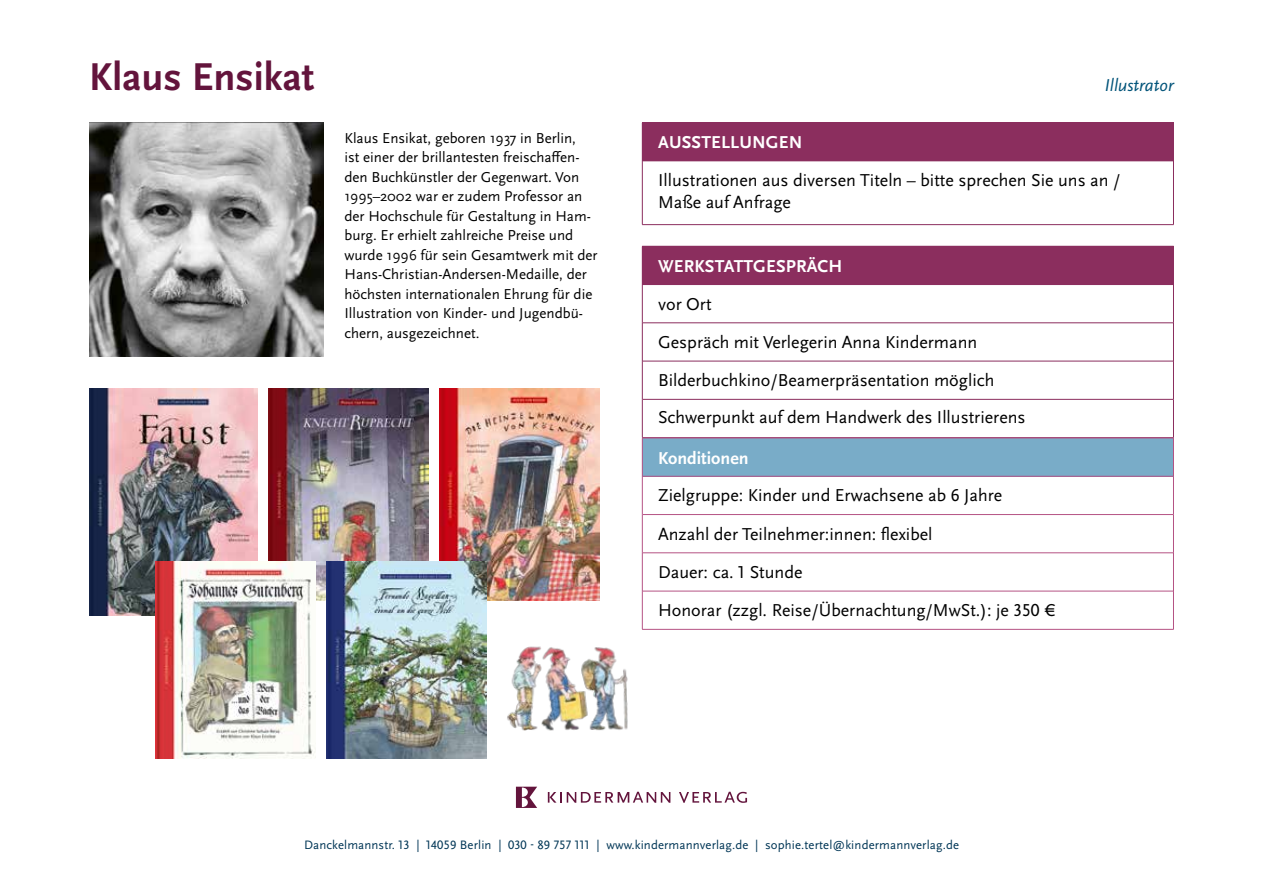
<style>
.page{position:relative;width:1263px;height:893px;background:#fff}
.page>*{position:absolute;margin:0;border:0;box-sizing:border-box;transform-origin:0 0}
.t1{font:700 40.5px "Scala Sans Pro";color:#63143c}
.t2{font:18px/38.2px "Scala Sans Pro";color:#000}
.t3{font:700 18px "Scala Sans Pro";letter-spacing:.01em;color:#fff}
.t4{font:italic 18px "Scala Sans Pro";color:#005379}
.t5{font:15px/19.5px "Scala Sans Pro";color:#000}
.t6{font:12.75px "Scala Sans Pro";letter-spacing:.01em;color:#003656}
</style>
<div class="page">
<svg style="left:516px;top:787px;width:21px;height:21px"></svg>
<svg style="left:548px;top:792px;width:122px;height:11px"></svg>
<svg style="left:679px;top:792px;width:68px;height:11px"></svg>
<img style="left:507px;top:646px;width:121px;height:85px">
<img style="left:89px;top:122px;width:234px;height:234px">
<div style="left:642px;top:246px;width:531px;height:39px;background:#8b2e5e"></div>
<hr style="left:642px;top:323px;width:531px;height:1px;background:#8b2e5e">
<hr style="left:642px;top:361px;width:531px;height:1px;background:#8b2e5e">
<hr style="left:642px;top:399px;width:531px;height:1px;background:#8b2e5e">
<hr style="left:642px;top:437px;width:532px;height:1px;background:#8b2e5e">
<hr style="left:1173px;top:246px;width:1px;height:39px;background:#8b2e5e">
<hr style="left:642px;top:285px;width:1px;height:38px;background:#8b2e5e">
<hr style="left:1173px;top:285px;width:1px;height:38px;background:#8b2e5e">
<hr style="left:642px;top:323px;width:1px;height:38px;background:#8b2e5e">
<hr style="left:1173px;top:323px;width:1px;height:38px;background:#8b2e5e">
<hr style="left:642px;top:361px;width:1px;height:38px;background:#8b2e5e">
<hr style="left:1173px;top:361px;width:1px;height:38px;background:#8b2e5e">
<hr style="left:642px;top:399px;width:1px;height:38px;background:#8b2e5e">
<hr style="left:1173px;top:399px;width:1px;height:38px;background:#8b2e5e">
<div style="left:642px;top:438px;width:531px;height:38px;background:#79acc8"></div>
<hr style="left:642px;top:438px;width:532px;height:1px;background:#b55384">
<hr style="left:642px;top:476px;width:531px;height:1px;background:#b55384">
<hr style="left:642px;top:514px;width:531px;height:1px;background:#b55384">
<hr style="left:642px;top:553px;width:531px;height:1px;background:#b55384">
<hr style="left:642px;top:591px;width:531px;height:1px;background:#b55384">
<hr style="left:642px;top:629px;width:532px;height:1px;background:#b55384">
<hr style="left:642px;top:438px;width:1px;height:38px;background:#b55384">
<hr style="left:1173px;top:438px;width:1px;height:38px;background:#b55384">
<hr style="left:642px;top:476px;width:1px;height:38px;background:#b55384">
<hr style="left:1173px;top:476px;width:1px;height:38px;background:#b55384">
<hr style="left:642px;top:514px;width:1px;height:39px;background:#b55384">
<hr style="left:1173px;top:514px;width:1px;height:39px;background:#b55384">
<hr style="left:642px;top:553px;width:1px;height:38px;background:#b55384">
<hr style="left:1173px;top:553px;width:1px;height:38px;background:#b55384">
<hr style="left:642px;top:591px;width:1px;height:38px;background:#b55384">
<hr style="left:1173px;top:591px;width:1px;height:38px;background:#b55384">
<div style="left:642px;top:123px;width:531px;height:38px;background:#8b2e5e"></div>
<hr style="left:642px;top:122px;width:532px;height:1px;background:#8b2e5e">
<hr style="left:642px;top:161px;width:531px;height:1px;background:#8b2e5e">
<hr style="left:642px;top:224px;width:532px;height:1px;background:#8b2e5e">
<hr style="left:1173px;top:123px;width:1px;height:38px;background:#8b2e5e">
<hr style="left:642px;top:161px;width:1px;height:63px;background:#8b2e5e">
<hr style="left:1173px;top:161px;width:1px;height:63px;background:#8b2e5e">
<img style="left:439px;top:388px;width:161px;height:213px">
<img style="left:268px;top:388px;width:160px;height:213px">
<img style="left:89px;top:388px;width:168px;height:227px">
<img style="left:326px;top:561px;width:161px;height:198px">
<img style="left:155px;top:561px;width:160px;height:198px">
<h1 class="t1" style="left:89px;top:54px;width:227px">Klaus Ensikat</h1>
<p class="t5" style="left:344px;top:128px;width:255px">Klaus Ensikat, geboren 1937 in Berlin,<br>ist einer der brillantesten freischaffen&shy;den Buchkünstler der Gegenwart. Von 1995–2002 war er zudem Professor an der Hochschule für Gestaltung in Ham&shy;burg. Er erhielt zahlreiche Preise und wurde 1996 für sein Gesamtwerk mit der Hans-Christian-Andersen-Medaille, der höchsten internationalen Ehrung für die Illustration von Kinder- und Jugendbü&shy;chern, ausgezeichnet.</p>
<p class="t4" style="left:1104px;top:74px;width:71px">Illustrator</p>
<p class="t3" style="left:658px;top:132px;width:146px">AUSSTELLUNGEN</p>
<p class="t2" style="left:658px;top:170px;width:464px;line-height:21.6px">Illustrationen aus diversen Titeln – bitte sprechen Sie uns an /<br>Maße auf Anfrage</p>
<p class="t3" style="left:658px;top:256px;width:186px">WERKSTATTGESPRÄCH</p>
<p class="t2" style="left:658px;top:285px;width:338px">vor Ort<br>Gespräch mit Verlegerin Anna Kindermann<br>Bilderbuchkino/Beamerpräsentation möglich</p>
<p class="t2" style="left:658px;top:398px;width:369px">Schwerpunkt auf dem Handwerk des Illustrierens</p>
<p class="t3" style="left:658px;top:448px;width:92px">Konditionen</p>
<p class="t2" style="left:658px;top:477px;width:399px">Zielgruppe: Kinder und Erwachsene ab 6 Jahre Anzahl der Teilnehmer:innen: flexibel<br>Dauer: ca. 1 Stunde<br>Honorar (zzgl. Reise/Übernachtung/MwSt.): je 350 €</p>
<p class="t6" style="left:304px;top:838px;width:656px">Danckelmannstr. 13 | 14059 Berlin | 030 - 89 757 111 | www.kindermannverlag.de | sophie.tertel@kindermannverlag.de</p>
</div>
